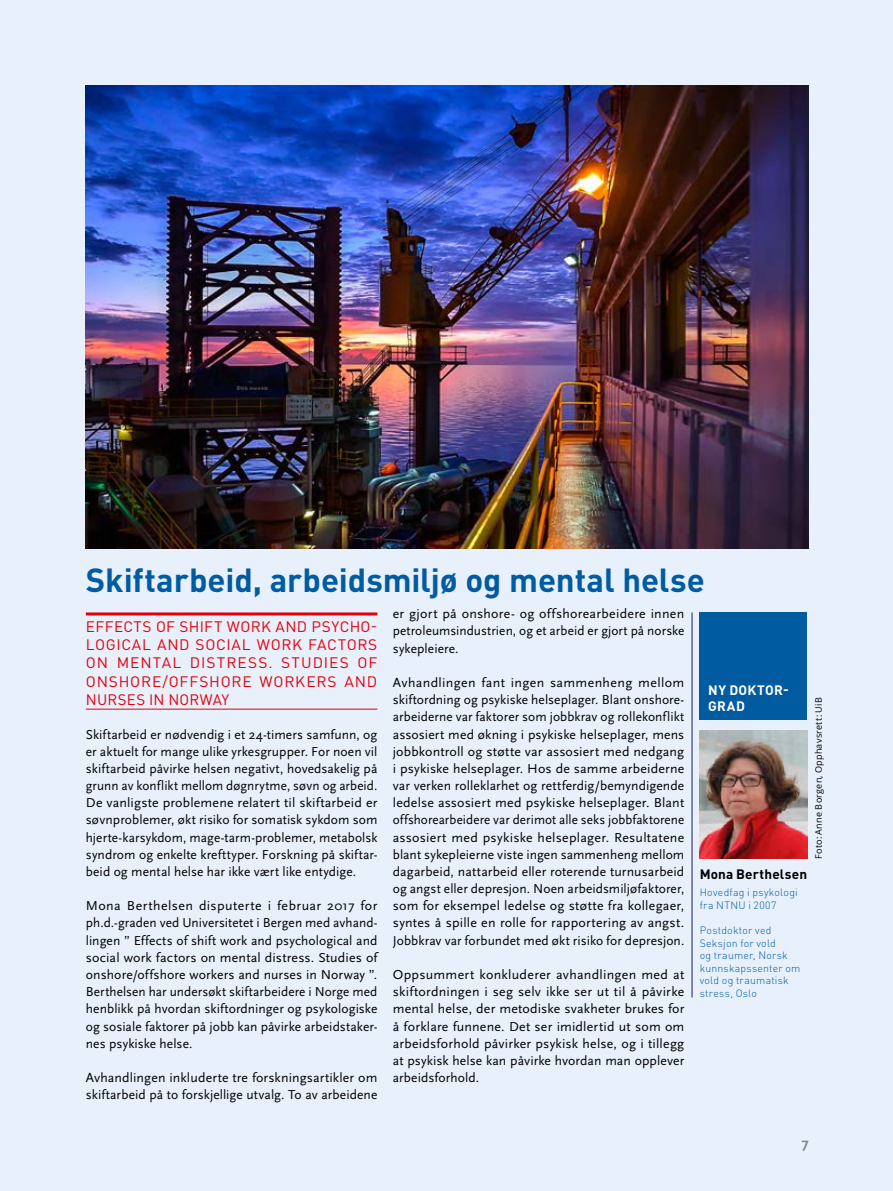
<style>
.page{position:relative;width:893px;height:1191px;background:#e7f0fb}
.page>*{position:absolute;margin:0;border:0;box-sizing:border-box;transform-origin:0 0}
.t1{font:700 33px "DIN Pro";letter-spacing:-.005em;color:#005ba1}
.t2{font:15px/18px "DIN Pro";letter-spacing:.05em;color:#e3000b;text-align:justify}
.t3{font:700 15px "Scala Sans";color:#868786}
.t4{font:13.5px/17.1px "Scala Sans";letter-spacing:.005em;color:#000;text-align:justify}
.t5{font:700 13.5px "DIN Pro";letter-spacing:.015em;color:#000}
.t6{font:700 13.5px/16.2px "DIN Pro";letter-spacing:.025em;color:#fff}
.t7{font:300 10.5px/12.6px "DIN Pro";letter-spacing:.025em;color:#005ba1}
.t8{font:9px "Open Sans";letter-spacing:.025em;color:#000}
</style>
<div class="page">
<div style="left:700px;top:612px;width:107px;height:108px;background:#005ba1"></div>
<img style="left:700px;top:730px;width:107px;height:128px">
<hr style="left:692px;top:612px;width:1px;height:385px;background:#17205b">
<hr style="left:86px;top:612px;width:291px;height:3px;background:#e3000b">
<hr style="left:86px;top:708px;width:291px;height:1px;background:#e3000b">
<img style="left:86px;top:86px;width:723px;height:463px">
<h1 class="t1" style="left:86px;top:557px;width:621px">Skiftarbeid, arbeidsmiljø og mental helse</h1>
<p class="t4" style="left:393px;top:605px;width:293px">er gjort på onshore- og offshorearbeidere innen petroleumsindustrien, og et arbeid er gjort på norske sykepleiere.</p>
<p class="t4" style="left:393px;top:674px;width:293px">Avhandlingen fant ingen sammenheng mellom skiftordning og psykiske helseplager. Blant onshore&shy;arbeiderne var faktorer som jobbkrav og rollekonflikt assosiert med økning i psykiske helseplager, mens jobbkontroll og støtte var assosiert med nedgang i psykiske helseplager. Hos de samme arbeiderne var verken rolleklarhet og rettferdig/bemyndigende ledelse assosiert med psykiske helseplager. Blant offshorearbeidere var derimot alle seks jobbfaktorene assosiert med psykiske helseplager. Resultatene blant sykepleierne viste ingen sammenheng mellom dagarbeid, nattarbeid eller roterende turnusarbeid og angst eller depresjon. Noen arbeidsmiljøfaktorer, som for eksempel ledelse og støtte fra kollegaer, syntes å spille en rolle for rapportering av angst.<br>Jobbkrav var forbundet med økt risiko for depresjon.</p>
<p class="t4" style="left:393px;top:966px;width:293px">Oppsummert konkluderer avhandlingen med at skiftordningen i seg selv ikke ser ut til å påvirke mental helse, der metodiske svakheter brukes for å forklare funnene. Det ser imidlertid ut som om arbeidsforhold påvirker psykisk helse, og i tillegg at psykisk helse kan påvirke hvordan man opplever arbeidsforhold.</p>
<p class="t2" style="left:86px;top:617px;width:293px">EFFECTS OF SHIFT WORK AND PSYCHO-LOGICAL AND SOCIAL WORK FACTORS ON MENTAL DISTRESS. STUDIES OF ONSHORE/OFFSHORE WORKERS AND NURSES IN NORWAY</p>
<p class="t4" style="left:86px;top:726px;width:293px">Skiftarbeid er nødvendig i et 24-timers samfunn, og er aktuelt for mange ulike yrkesgrupper. For noen vil skiftarbeid påvirke helsen negativt, hovedsakelig på grunn av konflikt mellom døgnrytme, søvn og arbeid.<br>De vanligste problemene relatert til skiftarbeid er søvnproblemer, økt risiko for somatisk sykdom som hjerte-karsykdom, mage-tarm-problemer, metabolsk syndrom og enkelte krefttyper. Forskning på skiftar&shy;beid og mental helse har ikke vært like entydige.</p>
<p class="t4" style="left:86px;top:897px;width:293px">Mona Berthelsen disputerte i februar 2017 for ph.d.-graden ved Universitetet i Bergen med avhand&shy;lingen ” Effects of shift work and psychological and social work factors on mental distress. Studies of onshore/offshore workers and nurses in Norway ”.<br>Berthelsen har undersøkt skiftarbeidere i Norge med henblikk på hvordan skiftordninger og psykologiske og sosiale faktorer på jobb kan påvirke arbeidstaker&shy;nes psykiske helse.</p>
<p class="t4" style="left:86px;top:1069px;width:293px">Avhandlingen inkluderte tre forskningsartikler om skiftarbeid på to forskjellige utvalg. To av arbeidene</p>
<p class="t6" style="left:708px;top:681px;width:82px">NY DOKTOR-<br>GRAD</p>
<p class="t5" style="left:700px;top:865px;width:109px">Mona Berthelsen</p>
<p class="t7" style="left:700px;top:885px;width:100px">Hovedfag i psykologi fra NTNU i 2007</p>
<p class="t7" style="left:700px;top:923px;width:102px">Postdoktor ved<br>Seksjon for vold<br>og traumer, Norsk kunnskapssenter om vold og traumatisk stress, Oslo</p>
<p class="t8" style="left:812px;top:859px;width:163px;rotate:-90deg">Foto: Anne Borgen, Opphavsrett: UiB</p>
<p class="t3" style="left:802px;top:1134px;width:8px">7</p>
</div>
